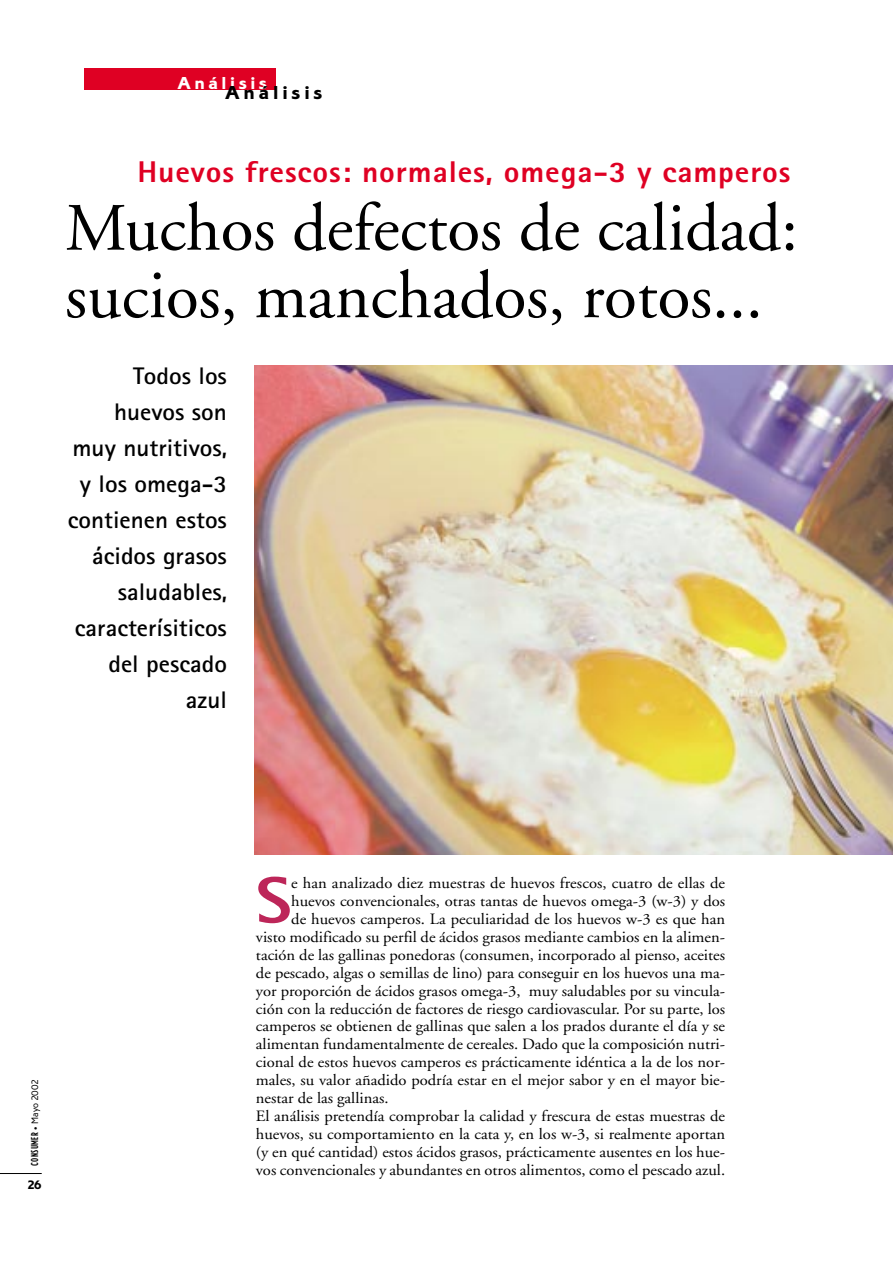
<style>
.page{position:relative;width:893px;height:1263px;background:#fff}
.page>*{position:absolute;margin:0;border:0;box-sizing:border-box;transform-origin:0 0}
.t1{font:67.5px/67.5px "Adobe Garamond";color:#000}
.t2{font:800 65.55px "Rotis Sans Serif";color:#bd2659;scale:1.05 1}
.t3{font:800 30px "Rotis Sans Serif";letter-spacing:.03em;color:#df0023;scale:1.05 1}
.t4{font:700 24px/36px "Rotis Sans Serif";color:#000;text-align:right;scale:1.05 1}
.t5{font:19.5px "Corinthian Bold Plain";letter-spacing:.18em;color:#000;scale:1.1 1}
.t6{font:18px "Corinthian Bold Plain";letter-spacing:.18em;color:#fff;scale:1.1 1}
.t7{font:15.75px "Adobe Garamond";color:#000;scale:1.05 1}
.t8{font:12.75px "Corinthian Bold Plain";color:#000}
.t9{font:500 condensed 9.75px "AT Erbar";letter-spacing:.035em;color:#000}
.s1{font-size:6.75px}
.s2{font-family:"Corinthian Light Plain";font-weight:400;font-stretch:normal}
</style>
<div class="page">
<img style="left:254px;top:366px;width:638px;height:489px">
<div style="left:84px;top:68px;width:192px;height:21px;background:#df0023"></div>
<hr style="left:0;top:1173px;width:42px;height:1px;background:#000">
<p class="t6" style="left:177px;top:77px;width:83px">Análisis</p>
<p class="t5" style="left:225px;top:85px;width:90px">Análisis</p>
<h3 class="t3" style="left:137px;top:161px;width:623px">Huevos frescos: normales, omega-3 y camperos</h3>
<h1 class="t1" style="left:65px;top:201px;width:734px">Muchos defectos de calidad: sucios, manchados, rotos...</h1>
<h3 class="t4" style="left:68px;top:360px;width:153px">Todos los huevos son muy nutritivos, y los omega-3 contienen estos ácidos grasos saludables, caracterísiticos del pescado azul</h3>
<p class="t9" style="left:31px;top:1166px;width:88px;rotate:-90deg">CONSUMER <span class="s1">•</span> <span class="s2">Mayo 2002</span></p>
<p class="t8" style="left:28px;top:1180px;width:15px">26</p>
<h2 class="t2" style="left:256px;top:877px;width:36px">S</h2>
<p class="t7" style="left:291px;top:876px;width:415px">e han analizado diez muestras de huevos frescos, cuatro de ellas de</p>
<p class="t7" style="left:291px;top:894px;width:415px">huevos convencionales, otras tantas de huevos omega-3 (w-3) y dos</p>
<p class="t7" style="left:291px;top:912px;width:415px">de huevos camperos. La peculiaridad de los huevos w-3 es que han</p>
<p class="t7" style="left:256px;top:930px;width:448px">visto modificado su perfil de ácidos grasos mediante cambios en la alimen-</p>
<p class="t7" style="left:256px;top:948px;width:448px">tación de las gallinas ponedoras (consumen, incorporado al pienso, aceites</p>
<p class="t7" style="left:256px;top:966px;width:448px">de pescado, algas o semillas de lino) para conseguir en los huevos una ma-</p>
<p class="t7" style="left:256px;top:984px;width:448px">yor proporción de ácidos grasos omega-3, muy saludables por su vincula-</p>
<p class="t7" style="left:256px;top:1002px;width:448px">ción con la reducción de factores de riesgo cardiovascular. Por su parte, los</p>
<p class="t7" style="left:256px;top:1020px;width:448px">camperos se obtienen de gallinas que salen a los prados durante el día y se</p>
<p class="t7" style="left:256px;top:1038px;width:448px">alimentan fundamentalmente de cereales. Dado que la composición nutri-</p>
<p class="t7" style="left:256px;top:1056px;width:448px">cional de estos huevos camperos es prácticamente idéntica a la de los nor-</p>
<p class="t7" style="left:256px;top:1074px;width:448px">males, su valor añadido podría estar en el mejor sabor y en el mayor bie-</p>
<p class="t7" style="left:256px;top:1092px;width:128px">nestar de las gallinas.</p>
<p class="t7" style="left:256px;top:1110px;width:448px">El análisis pretendía comprobar la calidad y frescura de estas muestras de</p>
<p class="t7" style="left:256px;top:1128px;width:448px">huevos, su comportamiento en la cata y, en los w-3, si realmente aportan</p>
<p class="t7" style="left:256px;top:1146px;width:448px">(y en qué cantidad) estos ácidos grasos, prácticamente ausentes en los hue-</p>
<p class="t7" style="left:256px;top:1164px;width:448px">vos convencionales y abundantes en otros alimentos, como el pescado azul.</p>
</div>
